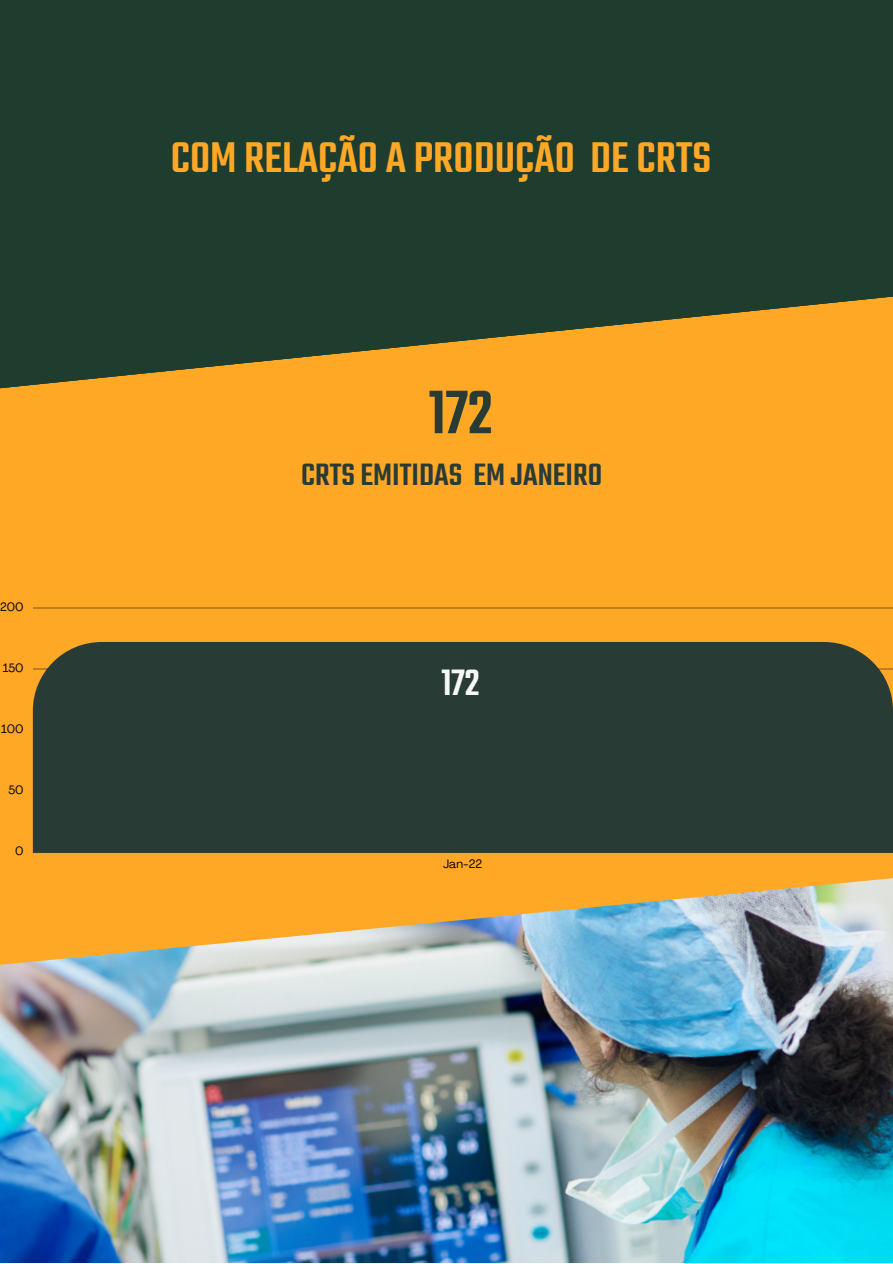
<style>
.page{position:relative;width:893px;height:1264px;background:#fff}
.page>*{position:absolute;margin:0;border:0;box-sizing:border-box;transform-origin:0 0}
.t1{font:500 67.35px "Teko";color:#293b35}
.t2{font:500 47.1px "Teko";color:#ffa826}
.t3{font:500 40.35px "Teko";color:#f7f7f7}
.t4{font:500 33.9px "Teko";color:#293b35}
.t5{font:12px "Agrandir";color:#000}
</style>
<div class="page">
<div style="left:0;top:0;width:892px;height:1262px;background:#1f3d2f"></div>
<svg style="left:0;top:297px;width:892px;height:578px;background:#e39a27"></svg>
<img style="left:0;top:875px;width:892px;height:387px">
<hr style="left:33px;top:607px;width:859px;height:1px;background:#000">
<hr style="left:33px;top:852px;width:859px;height:1px;background:#000">
<div style="left:33px;top:642px;width:859px;height:210px;background:#293b35"></div>
<p class="t5" style="left:0;top:601px;width:25px">200</p>
<p class="t5" style="left:3px;top:662px;width:22px">150</p>
<p class="t5" style="left:1px;top:724px;width:24px">100</p>
<p class="t5" style="left:8px;top:785px;width:17px">50</p>
<p class="t5" style="left:15px;top:846px;width:10px">0</p>
<p class="t2" style="left:171px;top:127px;width:542px">COM RELAÇÃO A PRODUÇÃO DE CRTS</p>
<h1 class="t1" style="left:428px;top:368px;width:66px">172</h1>
<p class="t4" style="left:301px;top:453px;width:302px">CRTS EMITIDAS EM JANEIRO</p>
<p class="t3" style="left:441px;top:656px;width:40px">172</p>
<p class="t5" style="left:443px;top:859px;width:41px">Jan-22</p>
</div>
